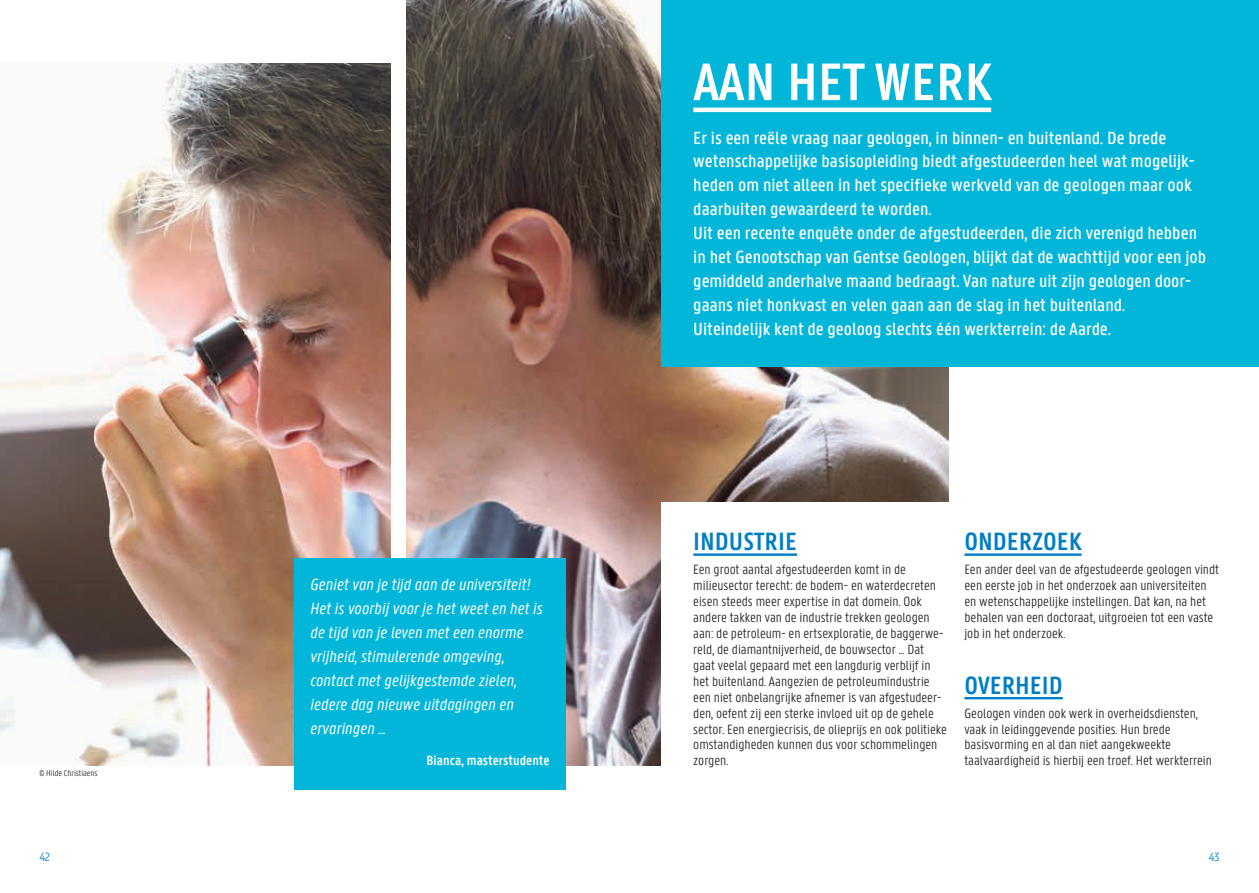
<style>
.page{position:relative;width:1259px;height:893px;background:#fff}
.page>*{position:absolute;margin:0;border:0;box-sizing:border-box;transform-origin:0 0}
.t1{font:600 56.25px "Panno Text";color:#fff}
.t2{font:600 26.7px "Panno Text";color:#007ec5}
.t3{font:500 18.75px/24px "Panno Text";color:#fff}
.t4{font:italic 17.25px/24px "Panno Text";color:#fff}
.t5{font:300 14.25px/15.9px "Panno Text";color:#231f20}
.t6{font:600 14.25px "Panno Text";color:#fff}
.t7{font:300 12.75px "Panno Text";color:#007ec5}
.t8{font:300 9px "Panno Text";color:#231f20}
</style>
<div class="page">
<img style="left:406px;top:0;width:542px;height:765px">
<img style="left:0;top:64px;width:390px;height:701px">
<div style="left:661px;top:502px;width:558px;height:327px;background:#fff"></div>
<div style="left:661px;top:0;width:598px;height:367px;background:#02b6d9"></div>
<hr style="left:693px;top:108px;width:298px;height:4px;background:#fff">
<hr style="left:693px;top:553px;width:104px;height:3px;background:#007ec5">
<hr style="left:964px;top:553px;width:117px;height:3px;background:#007ec5">
<hr style="left:964px;top:697px;width:98px;height:2px;background:#007ec5">
<div style="left:294px;top:558px;width:272px;height:231px;background:#02b6d9"></div>
<p class="t8" style="left:39px;top:769px;width:60px">© Hilde Christiaens</p>
<p class="t4" style="left:310px;top:573px;width:234px">Geniet van je tijd aan de universiteit!<br>Het is voorbij voor je het weet en het is de tijd van je leven met een enorme vrijheid, stimulerende omgeving, contact met gelijkgestemde zielen, iedere dag nieuwe uitdagingen en ervaringen ...</p>
<p class="t6" style="left:426px;top:753px;width:125px">Bianca, masterstudente</p>
<h1 class="t1" style="left:693px;top:50px;width:300px">AAN HET WERK</h1>
<p class="t3" style="left:693px;top:126px;width:514px">Er is een reële vraag naar geologen, in binnen- en buitenland. De brede wetenschappelijke basisopleiding biedt afgestudeerden heel wat mogelijk&shy;heden om niet alleen in het specifieke werkveld van de geologen maar ook daarbuiten gewaardeerd te worden.<br>Uit een recente enquête onder de afgestudeerden, die zich verenigd hebben in het Genootschap van Gentse Geologen, blijkt dat de wachttijd voor een job gemiddeld anderhalve maand bedraagt. Van nature uit zijn geologen door&shy;gaans niet honkvast en velen gaan aan de slag in het buitenland.<br>Uiteindelijk kent de geoloog slechts één werkterrein: de Aarde.</p>
<h2 class="t2" style="left:693px;top:526px;width:105px">INDUSTRIE</h2>
<p class="t5" style="left:693px;top:562px;width:255px">Een groot aantal afgestudeerden komt in de milieusector terecht: de bodem- en waterdecreten eisen steeds meer expertise in dat domein. Ook andere takken van de industrie trekken geologen aan: de petroleum- en ertsexploratie, de baggerwe&shy;reld, de diamantnijverheid, de bouwsector ... Dat gaat veelal gepaard met een langdurig verblijf in het buitenland. Aangezien de petroleumindustrie een niet onbelangrijke afnemer is van afgestudeer&shy;den, oefent zij een sterke invloed uit op de gehele sector. Een energiecrisis, de olieprijs en ook politieke omstandigheden kunnen dus voor schommelingen zorgen.</p>
<h2 class="t2" style="left:964px;top:526px;width:119px">ONDERZOEK</h2>
<p class="t5" style="left:964px;top:562px;width:256px">Een ander deel van de afgestudeerde geologen vindt een eerste job in het onderzoek aan universiteiten en wetenschappelijke instellingen. Dat kan, na het behalen van een doctoraat, uitgroeien tot een vaste job in het onderzoek.</p>
<h2 class="t2" style="left:964px;top:670px;width:100px">OVERHEID</h2>
<p class="t5" style="left:964px;top:705px;width:249px">Geologen vinden ook werk in overheidsdiensten, vaak in leidinggevende posities. Hun brede basisvorming en al dan niet aangekweekte taalvaardigheid is hierbij een troef. Het werkterrein</p>
<p class="t7" style="left:39px;top:850px;width:12px">42</p>
<p class="t7" style="left:1208px;top:850px;width:12px">43</p>
</div>
